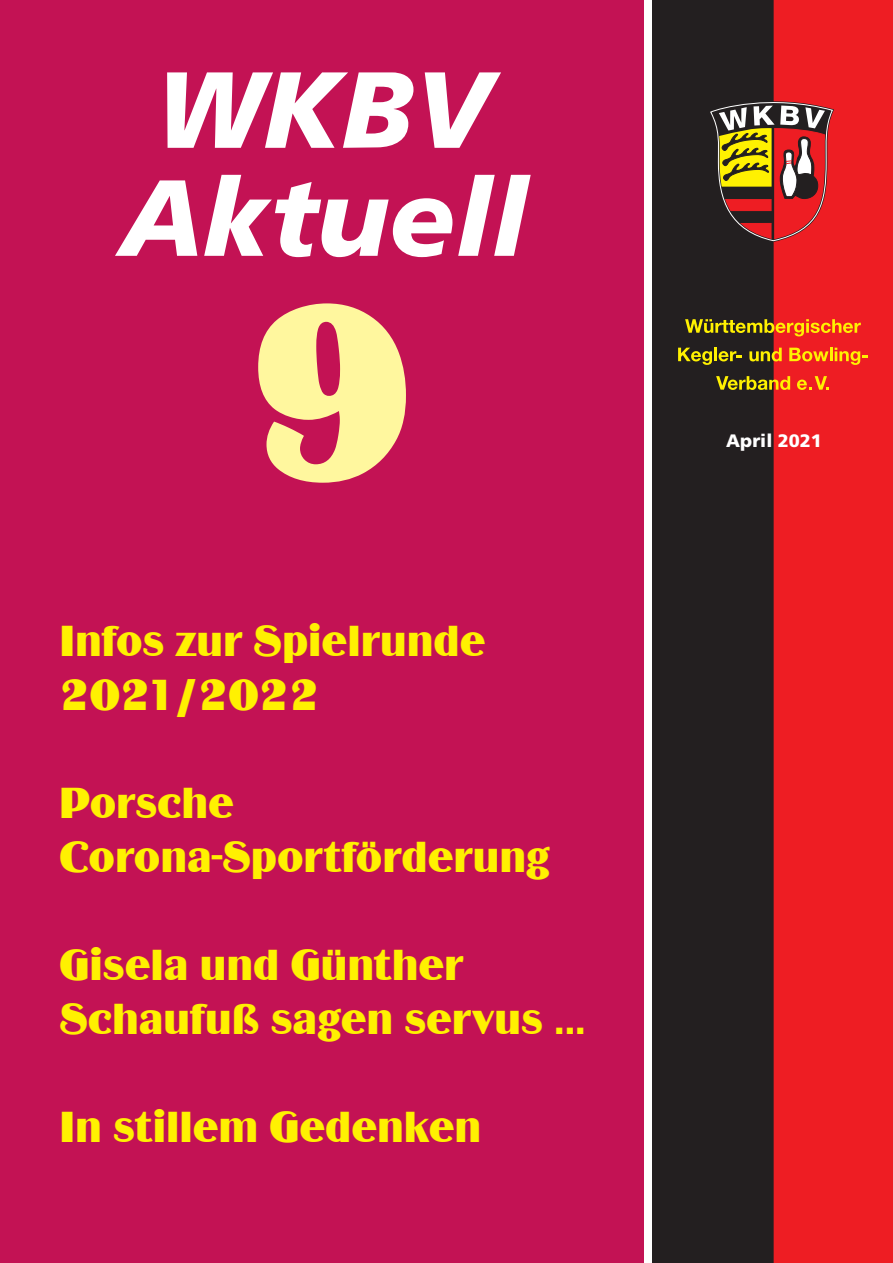
<style>
.page{position:relative;width:893px;height:1263px;background:#fff}
.page>*{position:absolute;margin:0;border:0;box-sizing:border-box;transform-origin:0 0}
.t1{font:258px "Binner D";color:#fff79e}
.t2{font:italic 900 108px/108px "Frutiger";color:#fff;text-align:center}
.t3{font:45px/54px "Binner D";color:#fff101}
.t4{font:900 18px "Frutiger";color:#fff}
</style>
<div class="page">
<div style="left:0;top:0;width:644px;height:1263px;background:#c31254"></div>
<div style="left:653px;top:0;width:120px;height:1263px;background:#231f20"></div>
<div style="left:773px;top:0;width:120px;height:1263px;background:#ee1d23"></div>
<svg style="left:716px;top:376px;width:74px;height:14px"></svg>
<svg style="left:797px;top:376px;width:31px;height:14px"></svg>
<svg style="left:678px;top:348px;width:64px;height:17px"></svg>
<svg style="left:749px;top:348px;width:33px;height:13px"></svg>
<svg style="left:789px;top:348px;width:79px;height:17px"></svg>
<svg style="left:685px;top:319px;width:176px;height:17px;background:#b26716"></svg>
<svg style="left:707px;top:94px;width:129px;height:149px;background:#994e36"></svg>
<h2 class="t2" style="left:119px;top:55px;width:409px">WKBV<br>Aktuell</h2>
<h1 class="t1" style="left:245px;top:250px;width:175px">9</h1>
<p class="t3" style="left:60px;top:615px;width:427px">Infos zur Spielrunde<br>2021/2022</p>
<p class="t3" style="left:60px;top:777px;width:492px">Porsche<br>Corona-Sportförderung</p>
<p class="t3" style="left:60px;top:939px;width:528px">Gisela und Günther<br>Schaufuß sagen servus ...</p>
<p class="t3" style="left:60px;top:1101px;width:423px">In stillem Gedenken</p>
<p class="t4" style="left:726px;top:430px;width:97px">April 2021</p>
</div>
